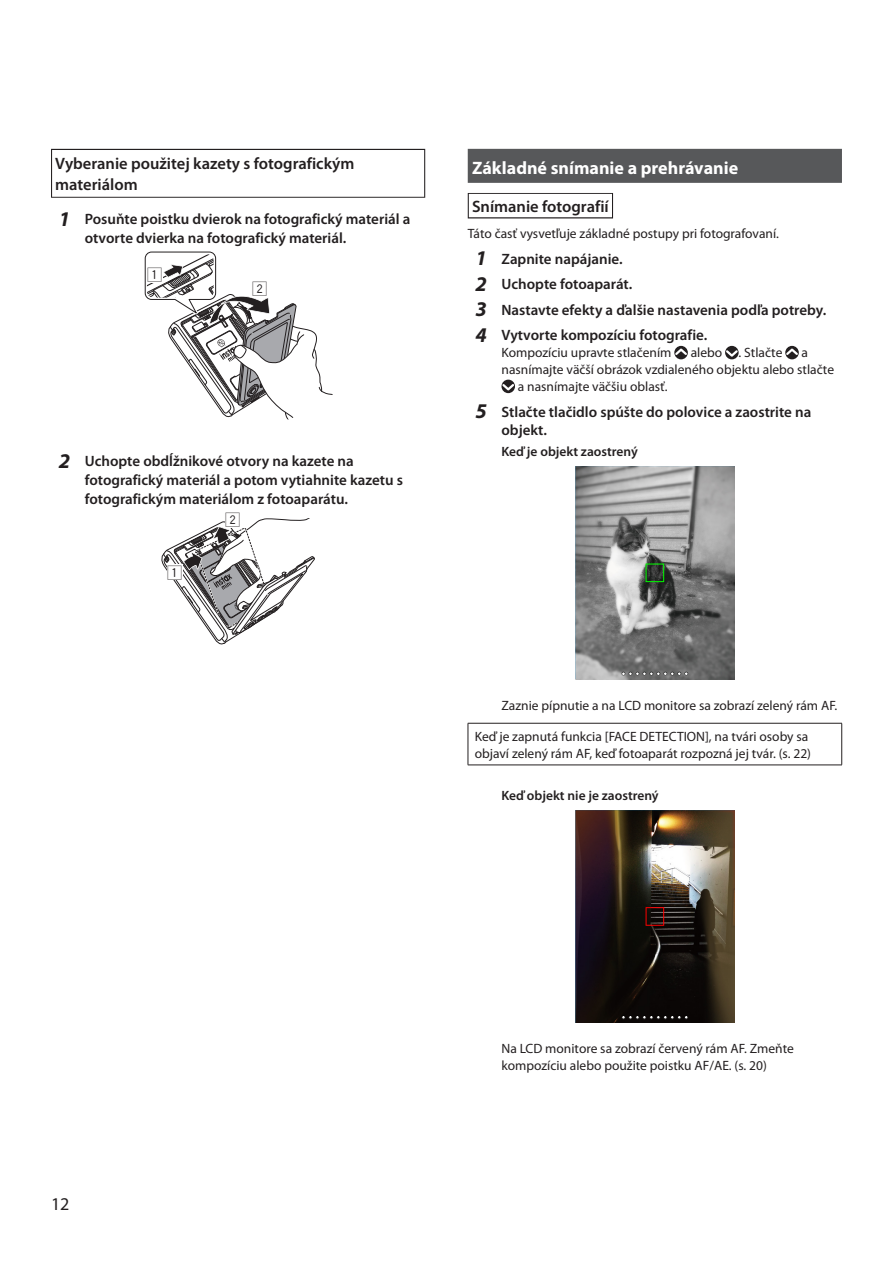
<style>
.page{position:relative;width:893px;height:1263px;background:#fff}
.page>*{position:absolute;margin:0;border:0;box-sizing:border-box;transform-origin:0 0}
.t1{font:700 18px "Myriad Pro";color:#fff}
.t2{font:18px "Myriad Pro";color:#231f20}
.t3{font:600 16.5px/20.7px "Myriad Pro";color:#231f20}
.t4{font:15.3px "Akakusuji";color:#231f20}
.t5{font:600 15px/18.8px "Myriad Pro";color:#231f20}
.t6{font:13.5px/16.8px "Myriad Pro";color:#231f20}
.t7{font:600 13.5px "Myriad Pro";color:#231f20}
.s1{font-weight:700;font-style:italic;font-size:21px}
</style>
<div class="page">
<svg style="left:51px;top:149px;width:374px;height:49px"></svg>
<div style="left:52px;top:150px;width:372px;height:47px;background:#fff"></div>
<svg style="left:144px;top:251px;width:189px;height:168px"></svg>
<div style="left:147px;top:267px;width:15px;height:16px;background:#fff"></div>
<div style="left:252px;top:282px;width:15px;height:16px;background:#fff"></div>
<svg style="left:161px;top:518px;width:154px;height:126px"></svg>
<div style="left:167px;top:565px;width:16px;height:15px;background:#fff"></div>
<div style="left:225px;top:512px;width:15px;height:15px;background:#fff"></div>
<div style="left:468px;top:149px;width:374px;height:34px;background:#57585a"></div>
<svg style="left:468px;top:193px;width:145px;height:25px"></svg>
<div style="left:469px;top:194px;width:143px;height:23px;background:#fff"></div>
<div style="left:674px;top:346px;width:14px;height:13px;background:#231f20;border-radius:50%"></div>
<svg style="left:674px;top:347px;width:14px;height:10px"></svg>
<div style="left:725px;top:346px;width:14px;height:13px;background:#231f20;border-radius:50%"></div>
<svg style="left:725px;top:348px;width:14px;height:11px"></svg>
<div style="left:785px;top:346px;width:14px;height:13px;background:#231f20;border-radius:50%"></div>
<svg style="left:785px;top:347px;width:14px;height:10px"></svg>
<div style="left:501px;top:380px;width:14px;height:13px;background:#231f20;border-radius:50%"></div>
<svg style="left:501px;top:382px;width:14px;height:10px"></svg>
<img style="left:575px;top:466px;width:160px;height:213px">
<svg style="left:646px;top:563px;width:18px;height:19px"></svg>
<svg style="left:621px;top:672px;width:67px;height:4px"></svg>
<hr style="left:468px;top:723px;width:374px;height:1px;background:#231f20">
<hr style="left:468px;top:723px;width:1px;height:42px;background:#231f20">
<hr style="left:841px;top:723px;width:1px;height:42px;background:#231f20">
<hr style="left:468px;top:765px;width:374px;height:1px;background:#231f20">
<img style="left:575px;top:810px;width:160px;height:213px">
<svg style="left:646px;top:907px;width:18px;height:19px"></svg>
<svg style="left:621px;top:1015px;width:67px;height:4px"></svg>
<p class="t3" style="left:55px;top:153px;width:301px">Vyberanie použitej kazety s fotografickým materiálom</p>
<p class="t5" style="left:85px;top:209px;width:327px;text-indent:-26px"><span class="s1">1</span> Posuňte poistku dvierok na fotografický materiál a otvorte dvierka na fotografický materiál.</p>
<p class="t4" style="left:147px;top:267px;width:16px">1</p>
<p class="t4" style="left:252px;top:281px;width:16px">2</p>
<p class="t5" style="left:85px;top:451px;width:320px;text-indent:-26px"><span class="s1">2</span> Uchopte obdĺžnikové otvory na kazete na fotografický materiál a potom vytiahnite kazetu s fotografickým materiálom z fotoaparátu.</p>
<p class="t4" style="left:168px;top:565px;width:16px">1</p>
<p class="t4" style="left:225px;top:512px;width:16px">2</p>
<h1 class="t1" style="left:472px;top:156px;width:268px">Základné snímanie a prehrávanie</h1>
<p class="t3" style="left:472px;top:196px;width:138px">Snímanie fotografií</p>
<p class="t6" style="left:468px;top:225px;width:313px">Táto časť vysvetľuje základné postupy pri fotografovaní.</p>
<p class="t5" style="left:476px;top:246px;width:351px;line-height:25.5px"><span class="s1">1</span> Zapnite napájanie.<br><span class="s1">2</span> Uchopte fotoaparát.<br><span class="s1">3</span> Nastavte efekty a ďalšie nastavenia podľa potreby.<br><span class="s1">4</span> Vytvorte kompozíciu fotografie.</p>
<p class="t6" style="left:501px;top:344px;width:171px">Kompozíciu upravte stlačením</p>
<p class="t6" style="left:691px;top:344px;width:93px">alebo . Stlačte</p>
<p class="t6" style="left:802px;top:344px;width:8px">a</p>
<p class="t6" style="left:501px;top:361px;width:334px">nasnímajte väčší obrázok vzdialeného objektu alebo stlačte</p>
<p class="t6" style="left:518px;top:378px;width:151px">a nasnímajte väčšiu oblasť.</p>
<p class="t5" style="left:501px;top:402px;width:311px;text-indent:-26px"><span class="s1">5</span> Stlačte tlačidlo spúšte do polovice a zaostrite na objekt.</p>
<p class="t7" style="left:501px;top:443px;width:138px">Keď je objekt zaostrený</p>
<p class="t6" style="left:501px;top:696px;width:337px">Zaznie pípnutie a na LCD monitore sa zobrazí zelený rám AF.</p>
<p class="t6" style="left:475px;top:728px;width:338px">Keď je zapnutá funkcia [FACE DETECTION], na tvári osoby sa objaví zelený rám AF, keď fotoaparát rozpozná jej tvár. (s. 22)</p>
<p class="t7" style="left:501px;top:787px;width:159px">Keď objekt nie je zaostrený</p>
<h1 class="t2" style="left:51px;top:1193px;width:20px">12</h1>
<p class="t6" style="left:501px;top:1040px;width:294px">Na LCD monitore sa zobrazí červený rám AF. Zmeňte kompozíciu alebo použite poistku AF/AE. (s. 20)</p>
</div>
